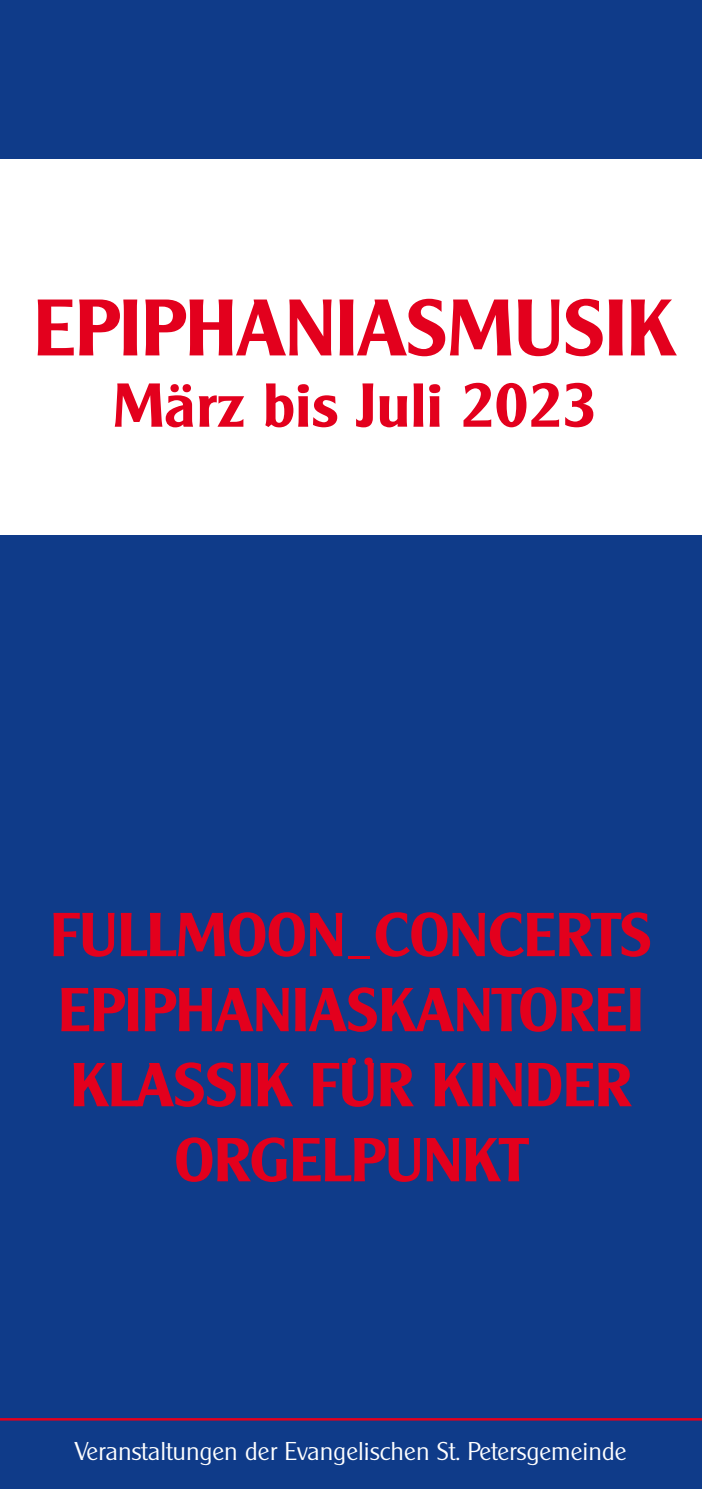
<style>
.page{position:relative;width:702px;height:1489px;background:#fff}
.page>*{position:absolute;margin:0;border:0;box-sizing:border-box;transform-origin:0 0}
.t1{font:700 77.5px "Clear Gothic Serial";letter-spacing:.005em;color:#e3001d}
.t2{font:700 60px/75px "Clear Gothic Serial";letter-spacing:.005em;color:#e3001d;text-align:center}
.t3{font:300 25px "Clear Gothic Serial";color:#fff}
</style>
<div class="page">
<div style="left:0;top:0;width:702px;height:1488px;background:#0f3b89"></div>
<div style="left:0;top:159px;width:702px;height:375px;background:#fff"></div>
<hr style="left:0;top:1417px;width:702px;height:3px;background:#e3001d">
<p class="t1" style="left:34px;top:281px;width:643px">EPIPHANIASMUSIK</p>
<p class="t2" style="left:113px;top:368px;width:484px">März bis Juli 2023</p>
<p class="t2" style="left:50px;top:897px;width:602px">FULLMOON_CONCERTS<br>EPIPHANIASKANTOREI<br>KLASSIK FÜR KINDER<br>ORGELPUNKT</p>
<p class="t3" style="left:75px;top:1435px;width:552px">Veranstaltungen der Evangelischen St. Petersgemeinde</p>
</div>
